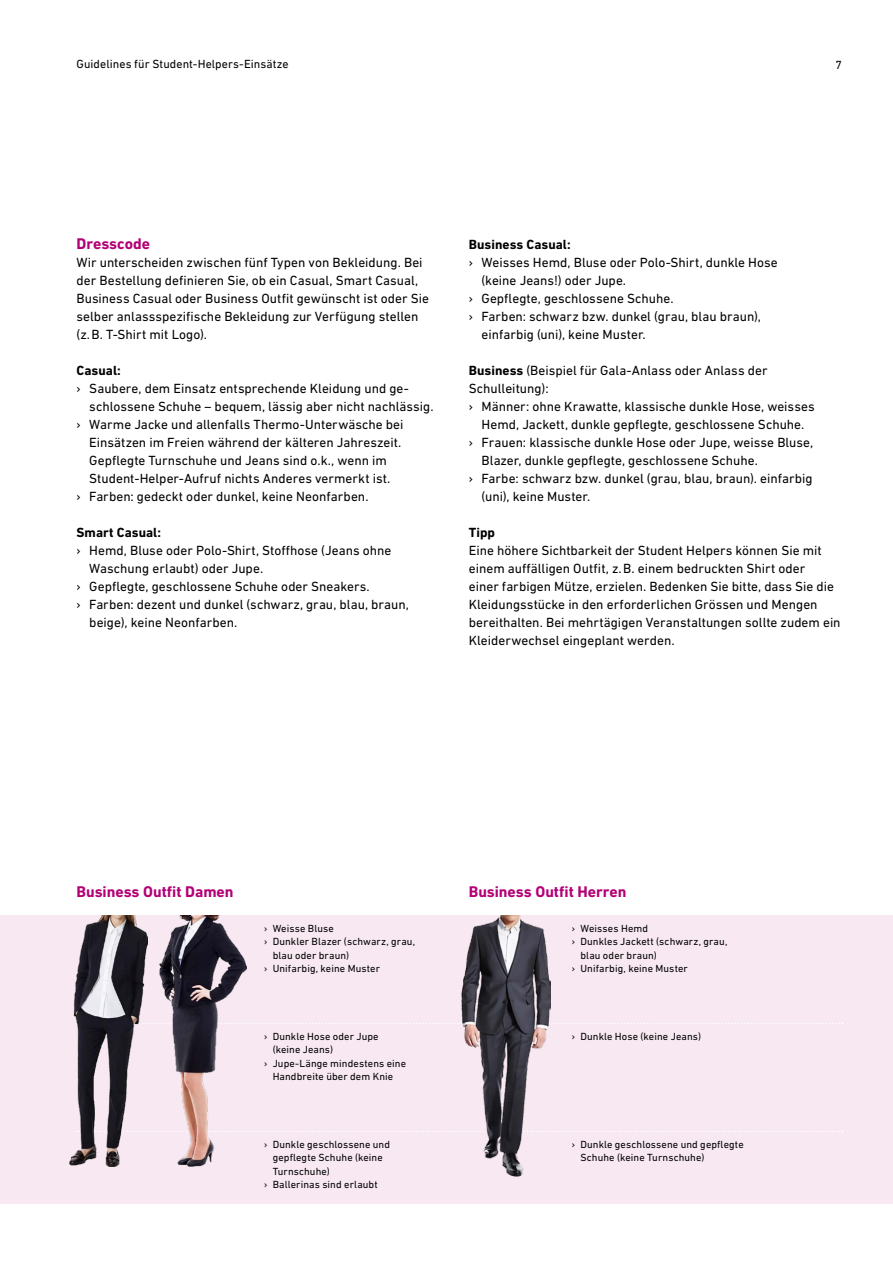
<style>
.page{position:relative;width:893px;height:1263px;background:#fff}
.page>*{position:absolute;margin:0;border:0;box-sizing:border-box;transform-origin:0 0}
.t1{font:700 15.75px "DIN Next W1 G";color:#b30075}
.t2{font:13.5px/18px "DIN Next W1 G";color:#000}
.t3{font:700 13.5px "DIN Next W1 G";color:#000}
.t4{font:12px "DIN Next W1 G";letter-spacing:.005em;color:#000}
.t5{font:10.5px/13.5px "DIN Next W1 G";letter-spacing:.01em;color:#000}
.s1{font-weight:700}
</style>
<div class="page">
<div style="left:0;top:915px;width:893px;height:288px;background:#f7e8f1"></div>
<svg style="left:148px;top:1023px;width:695px;height:1px"></svg>
<svg style="left:148px;top:1131px;width:695px;height:1px"></svg>
<img style="left:69px;top:915px;width:79px;height:251px">
<img style="left:159px;top:915px;width:87px;height:251px">
<img style="left:462px;top:915px;width:89px;height:262px">
<p class="t4" style="left:77px;top:57px;width:214px">Guidelines für Student-Helpers-Einsätze</p>
<p class="t4" style="left:835px;top:58px;width:8px">7</p>
<p class="t1" style="left:77px;top:235px;width:75px">Dresscode</p>
<p class="t2" style="left:77px;top:253px;width:354px">Wir unterscheiden zwischen fünf Typen von Bekleidung. Bei der Bestellung definieren Sie, ob ein Casual, Smart Casual, Business Casual oder Business Outfit gewünscht ist oder Sie selber anlassspezifische Bekleidung zur Verfügung stellen (z.B. T-Shirt mit Logo).</p>
<p class="t3" style="left:77px;top:363px;width:46px">Casual:</p>
<p class="t2" style="left:77px;top:379px;width:333px">› Saubere, dem Einsatz entsprechende Kleidung und ge-</p>
<p class="t2" style="left:89px;top:397px;width:346px">schlossene Schuhe – bequem, lässig aber nicht nachlässig.</p>
<p class="t2" style="left:77px;top:415px;width:328px">› Warme Jacke und allenfalls Thermo-Unterwäsche bei</p>
<p class="t2" style="left:89px;top:433px;width:314px">Einsätzen im Freien während der kälteren Jahreszeit.</p>
<p class="t2" style="left:89px;top:451px;width:299px">Gepflegte Turnschuhe und Jeans sind o.k., wenn im</p>
<p class="t2" style="left:89px;top:469px;width:303px">Student-Helper-Aufruf nichts Anderes vermerkt ist.</p>
<p class="t2" style="left:77px;top:487px;width:293px">› Farben: gedeckt oder dunkel, keine Neonfarben.</p>
<p class="t3" style="left:77px;top:525px;width:86px">Smart Casual:</p>
<p class="t2" style="left:77px;top:541px;width:316px">› Hemd, Bluse oder Polo-Shirt, Stoffhose (Jeans ohne</p>
<p class="t2" style="left:89px;top:559px;width:175px">Waschung erlaubt) oder Jupe.</p>
<p class="t2" style="left:77px;top:577px;width:295px">› Gepflegte, geschlossene Schuhe oder Sneakers.</p>
<p class="t2" style="left:77px;top:595px;width:334px">› Farben: dezent und dunkel (schwarz, grau, blau, braun,</p>
<p class="t2" style="left:89px;top:613px;width:150px">beige), keine Neonfarben.</p>
<p class="t3" style="left:469px;top:237px;width:103px">Business Casual:</p>
<p class="t2" style="left:469px;top:253px;width:310px">› Weisses Hemd, Bluse oder Polo-Shirt, dunkle Hose</p>
<p class="t2" style="left:482px;top:271px;width:146px">(keine Jeans!) oder Jupe.</p>
<p class="t2" style="left:469px;top:289px;width:206px">› Gepflegte, geschlossene Schuhe.</p>
<p class="t2" style="left:469px;top:307px;width:294px">› Farben: schwarz bzw. dunkel (grau, blau braun),</p>
<p class="t2" style="left:482px;top:325px;width:166px">einfarbig (uni), keine Muster.</p>
<p class="t2" style="left:469px;top:361px;width:300px"><span class="s1">Business</span> (Beispiel für Gala-Anlass oder Anlass der</p>
<p class="t2" style="left:469px;top:379px;width:81px">Schulleitung):</p>
<p class="t2" style="left:469px;top:397px;width:347px">› Männer: ohne Krawatte, klassische dunkle Hose, weisses</p>
<p class="t2" style="left:482px;top:415px;width:324px">Hemd, Jackett, dunkle gepflegte, geschlossene Schuhe.</p>
<p class="t2" style="left:469px;top:433px;width:346px">› Frauen: klassische dunkle Hose oder Jupe, weisse Bluse,</p>
<p class="t2" style="left:482px;top:451px;width:278px">Blazer, dunkle gepflegte, geschlossene Schuhe.</p>
<p class="t2" style="left:469px;top:469px;width:345px">› Farbe: schwarz bzw. dunkel (grau, blau, braun). einfarbig</p>
<p class="t2" style="left:482px;top:487px;width:110px">(uni), keine Muster.</p>
<p class="t3" style="left:469px;top:525px;width:28px">Tipp</p>
<p class="t2" style="left:469px;top:541px;width:373px">Eine höhere Sichtbarkeit der Student Helpers können Sie mit einem auffälligen Outfit, z.B. einem bedruckten Shirt oder<br>einer farbigen Mütze, erzielen. Bedenken Sie bitte, dass Sie die Kleidungsstücke in den erforderlichen Grössen und Mengen bereithalten. Bei mehrtägigen Veranstaltungen sollte zudem ein Kleiderwechsel eingeplant werden.</p>
<p class="t1" style="left:77px;top:883px;width:159px">Business Outfit Damen</p>
<p class="t1" style="left:469px;top:883px;width:159px">Business Outfit Herren</p>
<p class="t5" style="left:264px;top:921px;width:71px">› Weisse Bluse</p>
<p class="t5" style="left:264px;top:935px;width:152px">› Dunkler Blazer (schwarz, grau,</p>
<p class="t5" style="left:273px;top:948px;width:78px">blau oder braun)</p>
<p class="t5" style="left:264px;top:962px;width:117px">› Unifarbig, keine Muster</p>
<p class="t5" style="left:572px;top:921px;width:78px">› Weisses Hemd</p>
<p class="t5" style="left:572px;top:935px;width:157px">› Dunkles Jackett (schwarz, grau,</p>
<p class="t5" style="left:580px;top:948px;width:78px">blau oder braun)</p>
<p class="t5" style="left:572px;top:962px;width:117px">› Unifarbig, keine Muster</p>
<p class="t5" style="left:264px;top:1029px;width:116px">› Dunkle Hose oder Jupe</p>
<p class="t5" style="left:273px;top:1043px;width:62px">(keine Jeans)</p>
<p class="t5" style="left:264px;top:1056px;width:143px">› Jupe-Länge mindestens eine</p>
<p class="t5" style="left:273px;top:1070px;width:122px">Handbreite über dem Knie</p>
<p class="t5" style="left:264px;top:1137px;width:127px">› Dunkle geschlossene und</p>
<p class="t5" style="left:273px;top:1151px;width:112px">gepflegte Schuhe (keine</p>
<p class="t5" style="left:273px;top:1164px;width:59px">Turnschuhe)</p>
<p class="t5" style="left:264px;top:1178px;width:115px">› Ballerinas sind erlaubt</p>
<p class="t5" style="left:572px;top:1029px;width:131px">› Dunkle Hose (keine Jeans)</p>
<p class="t5" style="left:580px;top:1137px;width:165px;text-indent:-9px">› Dunkle geschlossene und gepflegte<br>Schuhe (keine Turnschuhe)</p>
</div>
